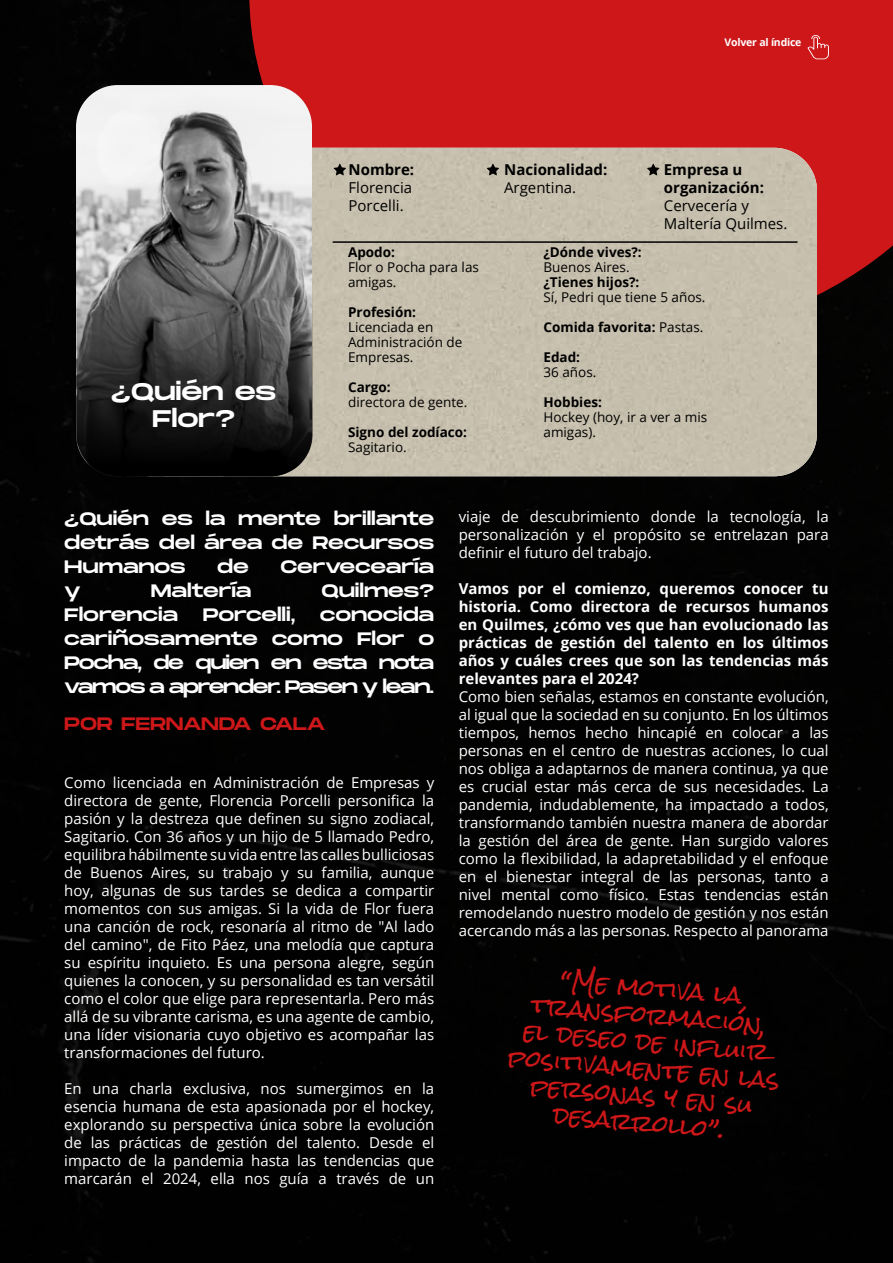
<style>
.page{position:relative;width:893px;height:1263px;background:#000}
.page>*{position:absolute;margin:0;border:0;box-sizing:border-box;transform-origin:0 0}
.t1{font:24px/27px "Monument Extended";letter-spacing:-.01em;color:#fff;text-align:center}
.t2{font:22.5px/27px "Rock Salt";color:#cd1719;text-align:center}
.t3{font:18px/24px "Monument Extended";letter-spacing:-.015em;color:#fff;text-align:justify}
.t4{font:18px "Monument Extended";letter-spacing:-.015em;color:#cd1719}
.t5{font:15px/18px "Open Sans";color:#fff;text-align:justify}
.t6{font:700 15px/18px "Open Sans";color:#fff;text-align:justify}
.t7{font:15px/18px "Open Sans";color:#000}
.t8{font:700 15px/18px "Open Sans";color:#000}
.t9{font:13.5px/15px "Open Sans";color:#000}
.t10{font:700 13.5px "Open Sans";color:#000}
.t11{font:700 10.5px "Open Sans";letter-spacing:-.02em;color:#fff}
.s1{font-weight:400}
</style>
<div class="page">
<div style="left:249px;top:0;width:644px;height:319px;background:#cd1719"></div>
<div style="left:312px;top:148px;width:505px;height:328px;background:#c6bfad"></div>
<svg style="left:77px;top:85px;width:236px;height:391px;background:#747474"></svg>
<svg style="left:334px;top:164px;width:12px;height:11px"></svg>
<svg style="left:487px;top:164px;width:12px;height:11px"></svg>
<svg style="left:647px;top:164px;width:12px;height:11px"></svg>
<hr style="left:333px;top:241px;width:464px;height:2px;background:#000">
<svg style="left:807px;top:35px;width:22px;height:24px"></svg>
<h1 class="t1" style="left:111px;top:377px;width:167px">¿Quién es<br>Flor?</h1>
<p class="t11" style="left:725px;top:35px;width:78px">Volver al índice</p>
<p class="t8" style="left:349px;top:160px;width:67px">Nombre:</p>
<p class="t7" style="left:349px;top:178px;width:65px">Florencia<br>Porcelli.</p>
<p class="t10" style="left:348px;top:243px;width:48px">Apodo:</p>
<p class="t9" style="left:348px;top:259px;width:132px">Flor o Pocha para las amigas.</p>
<p class="t10" style="left:348px;top:303px;width:70px">Profesión:</p>
<p class="t9" style="left:348px;top:319px;width:116px">Licenciada en<br>Administración de<br>Empresas.</p>
<p class="t10" style="left:348px;top:377px;width:44px">Cargo:</p>
<p class="t9" style="left:348px;top:394px;width:121px">directora de gente.</p>
<p class="t10" style="left:348px;top:422px;width:120px">Signo del zodíaco:</p>
<p class="t9" style="left:348px;top:439px;width:60px">Sagitario.</p>
<p class="t8" style="left:504px;top:160px;width:105px">Nacionalidad:</p>
<p class="t7" style="left:504px;top:178px;width:74px">Argentina.</p>
<p class="t8" style="left:664px;top:160px;width:102px">Empresa u organización:</p>
<p class="t7" style="left:664px;top:196px;width:125px">Cervecería y<br>Maltería Quilmes.</p>
<p class="t10" style="left:543px;top:243px;width:100px">¿Dónde vives?:</p>
<p class="t9" style="left:543px;top:259px;width:88px">Buenos Aires.</p>
<p class="t10" style="left:543px;top:273px;width:97px">¿Tienes hijos?:</p>
<p class="t9" style="left:543px;top:289px;width:164px">Sí, Pedri que tiene 5 años.</p>
<p class="t10" style="left:543px;top:318px;width:161px">Comida favorita: <span class="s1">Pastas.</span></p>
<p class="t10" style="left:543px;top:348px;width:38px">Edad:</p>
<p class="t9" style="left:543px;top:364px;width:54px">36 años.</p>
<p class="t10" style="left:543px;top:392px;width:60px">Hobbies:</p>
<p class="t9" style="left:543px;top:409px;width:165px">Hockey (hoy, ir a ver a mis amigas).</p>
<p class="t3" style="left:64px;top:506px;width:371px">¿Quién es la mente brillante detrás del área de Recursos Humanos</p>
<p class="t3" style="left:217px;top:554px;width:33px">de</p>
<p class="t3" style="left:280px;top:554px;width:155px">Cervecearía</p>
<p class="t3" style="left:64px;top:578px;width:18px">y</p>
<p class="t3" style="left:151px;top:578px;width:102px">Maltería</p>
<p class="t3" style="left:322px;top:578px;width:114px">Quilmes?</p>
<p class="t3" style="left:64px;top:602px;width:115px">Florencia</p>
<p class="t3" style="left:203px;top:602px;width:94px">Porcelli,</p>
<p class="t3" style="left:64px;top:602px;width:371px;text-indent:256px">conocida cariñosamente como Flor o Pocha, de quien en esta nota vamos a aprender. Pasen y lean.</p>
<p class="t4" style="left:64px;top:711px;width:263px">POR FERNANDA CALA</p>
<p class="t5" style="left:64px;top:773px;width:371px">Como licenciada en Administración de Empresas y directora de gente, Florencia Porcelli personifica la pasión y la destreza que definen su signo zodiacal, Sagitario. Con 36 años y un hijo de 5 llamado Pedro, equilibra hábilmente su vida entre las calles bulliciosas de Buenos Aires, su trabajo y su familia, aunque hoy, algunas de sus tardes se dedica a compartir momentos con sus amigas. Si la vida de Flor fuera una canción de rock, resonaría al ritmo de "Al lado del camino", de Fito Páez, una melodía que captura su espíritu inquieto. Es una persona alegre, según quienes la conocen, y su personalidad es tan versátil como el color que elige para representarla. Pero más allá de su vibrante carisma, es una agente de cambio, una líder visionaria cuyo objetivo es acompañar las transformaciones del futuro.</p>
<p class="t5" style="left:64px;top:1079px;width:371px">En una charla exclusiva, nos sumergimos en la esencia humana de esta apasionada por el hockey, explorando su perspectiva única sobre la evolución de las prácticas de gestión del talento. Desde el impacto de la pandemia hasta las tendencias que marcarán el 2024, ella nos guía a través de un</p>
<p class="t5" style="left:459px;top:507px;width:371px">viaje de descubrimiento donde la tecnología, la personalización y el propósito se entrelazan para definir el futuro del trabajo.</p>
<p class="t6" style="left:459px;top:579px;width:371px">Vamos por el comienzo, queremos conocer tu historia. Como directora de recursos humanos en Quilmes, ¿cómo ves que han evolucionado las prácticas de gestión del talento en los últimos años y cuáles crees que son las tendencias más relevantes para el 2024?</p>
<p class="t5" style="left:459px;top:687px;width:371px">Como bien señalas, estamos en constante evolución, al igual que la sociedad en su conjunto. En los últimos tiempos, hemos hecho hincapié en colocar a las personas en el centro de nuestras acciones, lo cual nos obliga a adaptarnos de manera continua, ya que es crucial estar más cerca de sus necesidades. La pandemia, indudablemente, ha impactado a todos, transformando también nuestra manera de abordar la gestión del área de gente. Han surgido valores como la flexibilidad, la adapretabilidad y el enfoque en el bienestar integral de las personas, tanto a nivel mental como físico. Estas tendencias están remodelando nuestro modelo de gestión y nos están acercando más a las personas. Respecto al panorama</p>
<h2 class="t2" style="left:517px;top:964px;width:274px;rotate:5deg">“Me motiva la transformación,<br>el deseo de infl uir positivamente en las personas y en su desarrollo”.</h2>
</div>
